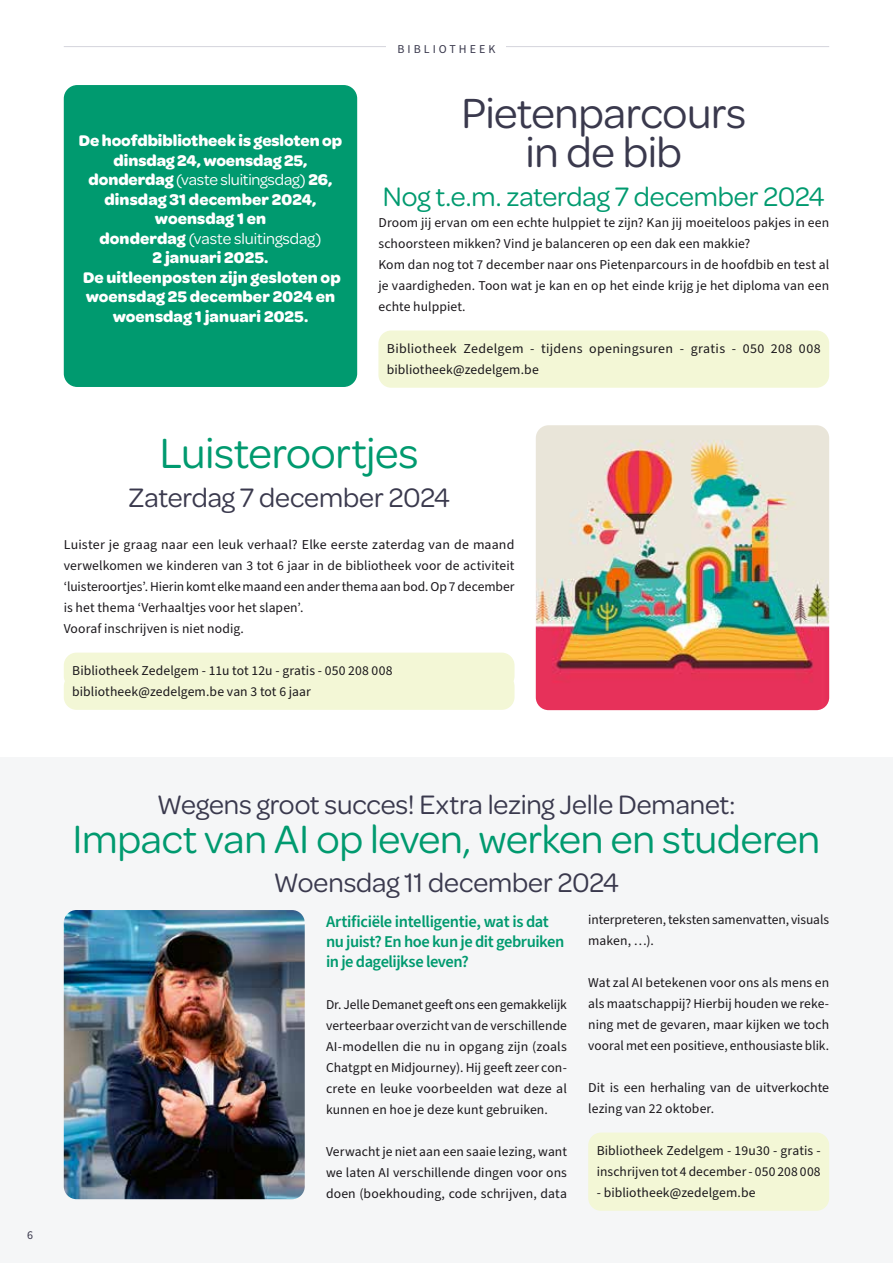
<style>
.page{position:relative;width:893px;height:1263px;background:#fff}
.page>*{position:absolute;margin:0;border:0;box-sizing:border-box;transform-origin:0 0}
.t1{font:45px/39px "Omnes";letter-spacing:-.01em;color:#3a394d;text-align:center}
.t2{font:45px "Omnes";letter-spacing:-.01em;color:#009a6f}
.t3{font:42px "Omnes";letter-spacing:-.005em;color:#009a6f}
.t4{font:28.5px "Omnes";letter-spacing:-.005em;color:#3a394d}
.t5{font:28.5px "Omnes";letter-spacing:-.005em;color:#009a6f}
.t6{font:700 16.5px/19.5px "Omnes";letter-spacing:.005em;color:#fff;text-align:center}
.t7{font:600 16.5px/19.8px "Source Sans Pro";letter-spacing:-.025em;color:#009a6f}
.t8{font:13.5px/21px "Source Sans Pro";letter-spacing:.005em;color:#1a171b}
.t9{font:12px "Source Sans Pro";letter-spacing:.25em;color:#3a394d}
.s1{font-weight:400}
</style>
<div class="page">
<hr style="left:64px;top:46px;width:765px;height:1px;background:#d4d4dc">
<div style="left:387px;top:40px;width:119px;height:13px;background:#fff"></div>
<div style="left:0;top:757px;width:893px;height:506px;background:#f5f6f7"></div>
<div style="left:65px;top:86px;width:291px;height:300px;background:#009a6f;border-radius:13px"></div>
<div style="left:64px;top:85px;width:293px;height:302px;border:2px solid #009a6f;border-radius:13px"></div>
<img style="left:536px;top:425px;width:293px;height:285px">
<div style="left:64px;top:653px;width:450px;height:36px;background:#f3f7d6;border-radius:13px"></div>
<div style="left:64px;top:674px;width:450px;height:36px;background:#f3f7d6;border-radius:13px"></div>
<div style="left:378px;top:330px;width:451px;height:58px;background:#f3f7d6;border-radius:13px"></div>
<div style="left:588px;top:1132px;width:241px;height:79px;background:#f3f7d6;border-radius:13px"></div>
<img style="left:64px;top:910px;width:241px;height:289px">
<p class="t6" style="left:79px;top:130px;width:265px">De hoofdbibliotheek is gesloten op dinsdag 24, woensdag 25, donderdag <span class="s1">(vaste sluitingsdag)</span> 26, dinsdag 31 december 2024, woensdag 1 en<br>donderdag <span class="s1">(vaste sluitingsdag)<br></span>2 januari 2025.<br>De uitleenposten zijn gesloten op woensdag 25 december 2024 en woensdag 1 januari 2025.</p>
<p class="t9" style="left:398px;top:41px;width:99px">BIBLIOTHEEK</p>
<h1 class="t1" style="left:461px;top:91px;width:286px">Pietenparcours in de bib</h1>
<h3 class="t5" style="left:383px;top:177px;width:444px">Nog t.e.m. zaterdag 7 december 2024</h3>
<p class="t8" style="left:378px;top:212px;width:452px">Droom jij ervan om een echte hulppiet te zijn? Kan jij moeiteloos pakjes in een schoorsteen mikken? Vind je balanceren op een dak een makkie?<br>Kom dan nog tot 7 december naar ons Pietenparcours in de hoofdbib en test al je vaardigheden. Toon wat je kan en op het einde krijg je het diploma van een echte hulppiet.</p>
<p class="t8" style="left:387px;top:338px;width:435px">Bibliotheek Zedelgem - tijdens openingsuren - gratis - 050 208 008 bibliotheek@zedelgem.be</p>
<h1 class="t2" style="left:160px;top:423px;width:260px">Luisteroortjes</h1>
<h3 class="t4" style="left:128px;top:478px;width:323px">Zaterdag 7 december 2024</h3>
<p class="t8" style="left:64px;top:534px;width:452px">Luister je graag naar een leuk verhaal? Elke eerste zaterdag van de maand verwelkomen we kinderen van 3 tot 6 jaar in de bibliotheek voor de activiteit ‘luisteroortjes’. Hierin komt elke maand een ander thema aan bod. Op 7 december is het thema ‘Verhaaltjes voor het slapen’.<br>Vooraf inschrijven is niet nodig.</p>
<p class="t8" style="left:72px;top:660px;width:322px">Bibliotheek Zedelgem - 11u tot 12u - gratis - 050 208 008 bibliotheek@zedelgem.be van 3 tot 6 jaar</p>
<p class="t9" style="left:27px;top:1227px;width:7px">6</p>
<h3 class="t4" style="left:157px;top:785px;width:580px">Wegens groot succes! Extra lezing Jelle Demanet:</h3>
<h2 class="t3" style="left:73px;top:811px;width:749px">Impact van AI op leven, werken en studeren</h2>
<h3 class="t4" style="left:274px;top:863px;width:347px">Woensdag 11 december 2024</h3>
<p class="t7" style="left:326px;top:912px;width:240px">Artificiële intelligentie, wat is dat nu juist? En hoe kun je dit gebruiken in je dagelijkse leven?</p>
<p class="t8" style="left:326px;top:994px;width:242px;text-align:justify">Dr. Jelle Demanet geeft ons een gemakkelijk verteerbaar overzicht van de verschillende AI-modellen die nu in opgang zijn (zoals Chatgpt en Midjourney). Hij geeft zeer con&shy;crete en leuke voorbeelden wat deze al kunnen en hoe je deze kunt gebruiken.</p>
<p class="t8" style="left:326px;top:1141px;width:242px;text-align:justify">Verwacht je niet aan een saaie lezing, want we laten AI verschillende dingen voor ons doen (boekhouding, code schrijven, data</p>
<p class="t8" style="left:588px;top:909px;width:242px">interpreteren, teksten samenvatten, visuals maken, …).</p>
<p class="t8" style="left:588px;top:972px;width:242px;text-align:justify">Wat zal AI betekenen voor ons als mens en als maatschappij? Hierbij houden we reke&shy;ning met de gevaren, maar kijken we toch vooral met een positieve, enthousiaste blik.</p>
<p class="t8" style="left:588px;top:1077px;width:242px">Dit is een herhaling van de uitverkochte lezing van 22 oktober.</p>
<p class="t8" style="left:597px;top:1140px;width:225px">Bibliotheek Zedelgem - 19u30 - gratis - inschrijven tot 4 december - 050 208 008</p>
<p class="t8" style="left:597px;top:1182px;width:160px">- bibliotheek@zedelgem.be</p>
</div>
